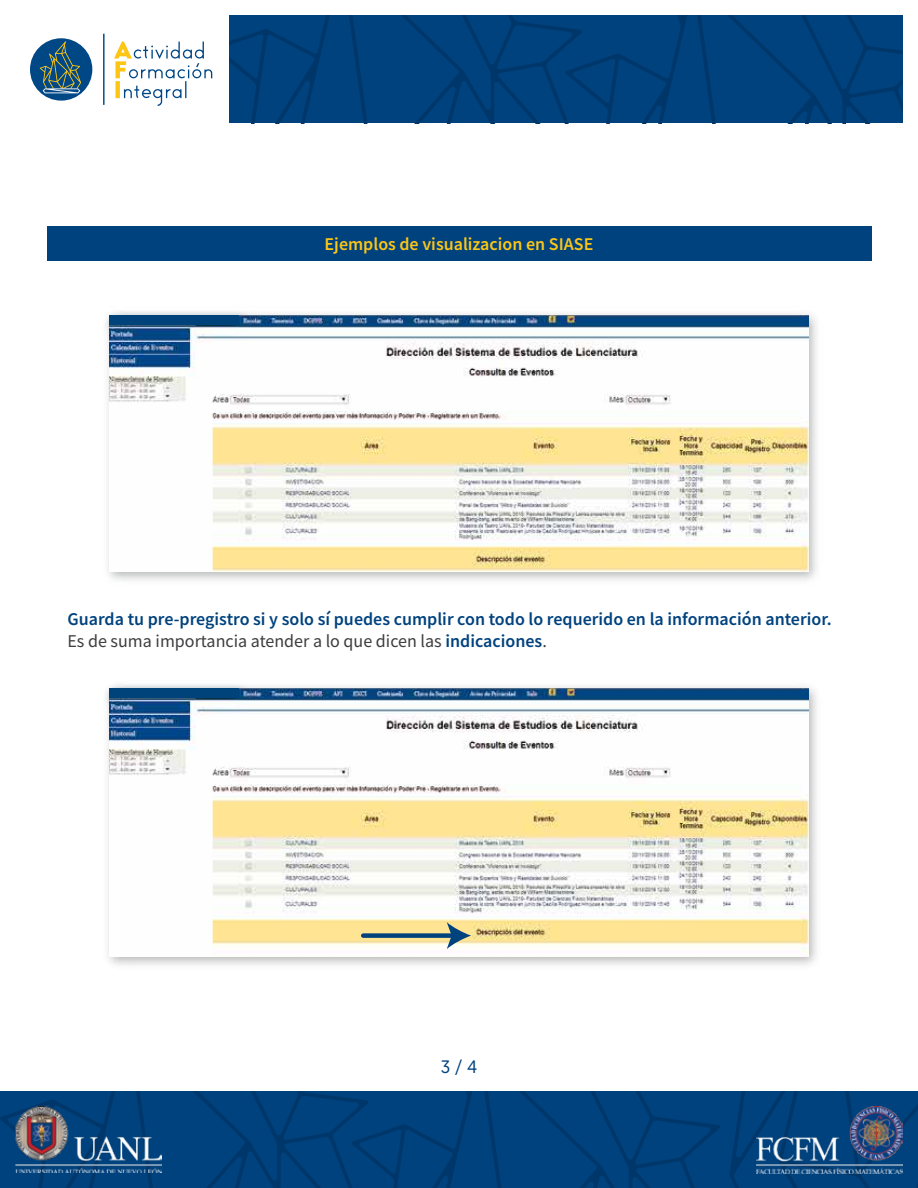
<style>
.page{position:relative;width:918px;height:1188px;background:#fff}
.page>*{position:absolute;margin:0;border:0;box-sizing:border-box;transform-origin:0 0}
.t1{font:600 18px/21.6px "Source Sans Pro";color:#00427e}
.t2{font:600 18px "Source Sans Pro";color:#fdc616}
.t3{font:18px "Geomanist";color:#00427e}
.s1{font-weight:400;color:#3d3d3f}
</style>
<div class="page">
<svg style="left:0;top:1091px;width:98px;height:97px;background:#00407c"></svg>
<img style="left:15px;top:1106px;width:83px;height:67px">
<div style="left:30px;top:38px;width:62px;height:63px;background:#004786;border-radius:50%"></div>
<svg style="left:103px;top:34px;width:2px;height:71px"></svg>
<svg style="left:114px;top:42px;width:98px;height:64px"></svg>
<svg style="left:40px;top:41px;width:41px;height:52px"></svg>
<svg style="left:230px;top:15px;width:673px;height:108px;background:#00407b"></svg>
<img style="left:105px;top:311px;width:712px;height:270px">
<img style="left:110px;top:316px;width:698px;height:256px">
<div style="left:110px;top:316px;width:129px;height:9px;background:#00437b"></div>
<img style="left:98px;top:684px;width:820px;height:504px">
<img style="left:110px;top:688px;width:698px;height:269px">
<div style="left:110px;top:688px;width:129px;height:10px;background:#00437b"></div>
<div style="left:363px;top:933px;width:91px;height:5px;background:#00427e"></div>
<svg style="left:447px;top:922px;width:24px;height:27px"></svg>
<div style="left:47px;top:226px;width:825px;height:35px;background:#00427e"></div>
<p class="t2" style="left:325px;top:232px;width:270px">Ejemplos de visualizacion en SIASE</p>
<p class="t1" style="left:68px;top:608px;width:766px">Guarda tu pre-pregistro si y solo sí puedes cumplir con todo lo requerido en la información anterior.<br><span class="s1">Es de suma importancia atender a lo que dicen las</span> indicaciones<span class="s1">.</span></p>
<p class="t3" style="left:441px;top:1055px;width:38px">3 / 4</p>
</div>
